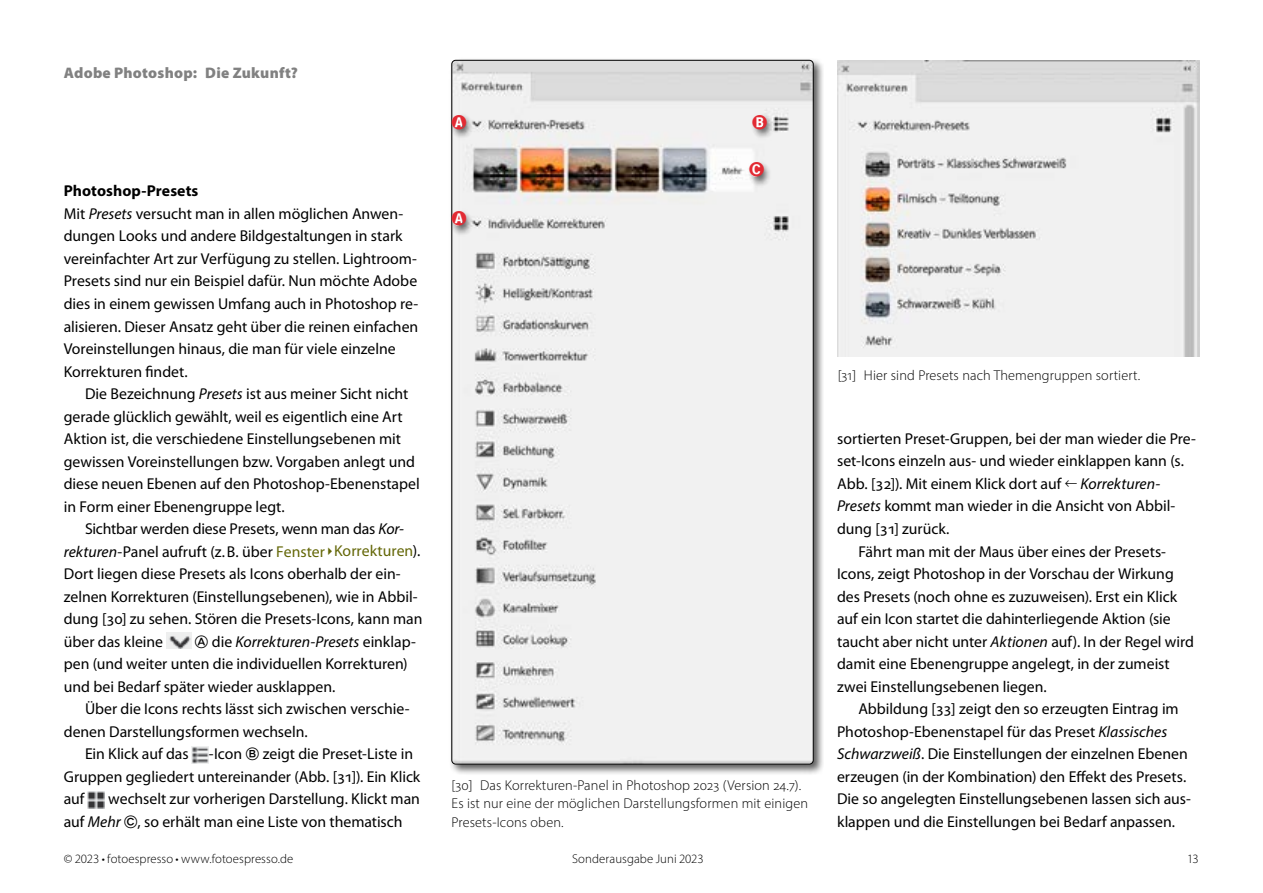
<style>
.page{position:relative;width:1263px;height:893px;background:#fff}
.page>*{position:absolute;margin:0;border:0;box-sizing:border-box;transform-origin:0 0}
.t1{font:16.5px "My Alpha";color:#e22a33}
.t2{font:15.75px/22.5px "Myriad Pro";color:#000}
.t3{font:900 15.3px "Myriad Pro";letter-spacing:.015em;color:#818181}
.t4{font:300 14.25px/18.8px "Myriad Pro";letter-spacing:.01em;color:#000}
.t5{font:300 12.75px "Myriad Pro";letter-spacing:.01em;color:#000}
.s1{font-weight:700}
.s2{font-style:italic}
.s3{color:#636606}
.s4{font-family:"My Sym 2";font-size:12px;color:#636606}
.s5{font-family:"My Alpha";font-size:14.85px}
.s6{font-family:"My Sym 2";font-size:12.75px}
</style>
<div class="page">
<img style="left:167px;top:632px;width:24px;height:17px">
<img style="left:192px;top:746px;width:17px;height:17px">
<img style="left:88px;top:791px;width:17px;height:17px">
<div style="left:448px;top:57px;width:375px;height:719px;background:#000;opacity:.65"></div>
<img style="left:452px;top:60px;width:361px;height:704px">
<div style="left:449px;top:112px;width:25px;height:28px;background:#000;opacity:.65"></div>
<div style="left:452px;top:115px;width:11px;height:14px;background:#fff;border-radius:50%"></div>
<div style="left:750px;top:112px;width:25px;height:28px;background:#000;opacity:.65"></div>
<div style="left:753px;top:115px;width:11px;height:14px;background:#fff;border-radius:50%"></div>
<div style="left:747px;top:160px;width:25px;height:28px;background:#000;opacity:.65"></div>
<div style="left:750px;top:163px;width:11px;height:14px;background:#fff;border-radius:50%"></div>
<div style="left:449px;top:209px;width:25px;height:28px;background:#000;opacity:.65"></div>
<div style="left:452px;top:212px;width:11px;height:14px;background:#fff;border-radius:50%"></div>
<img style="left:838px;top:61px;width:361px;height:296px">
<p class="t3" style="left:64px;top:62px;width:236px">Adobe Photoshop: Die Zukunft?</p>
<p class="t2" style="left:64px;top:180px;width:356px"><span class="s1">Photoshop-Presets<br></span>Mit <span class="s2">Presets</span> versucht man in allen möglichen Anwen&shy;dungen Looks und andere Bildgestaltungen in stark vereinfachter Art zur Verfügung zu stellen. Lightroom-Presets sind nur ein Beispiel dafür. Nun möchte Adobe dies in einem gewissen Umfang auch in Photoshop re&shy;alisieren. Dieser Ansatz geht über die reinen einfachen Voreinstellungen hinaus, die man für viele einzelne Korrekturen findet.</p>
<p class="t2" style="left:64px;top:383px;width:358px;text-indent:21px">Die Bezeichnung <span class="s2">Presets</span> ist aus meiner Sicht nicht gerade glücklich gewählt, weil es eigentlich eine Art Aktion ist, die verschiedene Einstellungsebenen mit gewissen Voreinstellungen bzw. Vorgaben anlegt und diese neuen Ebenen auf den Photoshop-Ebenenstapel in Form einer Ebenengruppe legt.</p>
<p class="t2" style="left:64px;top:518px;width:360px;text-indent:21px">Sichtbar werden diese Presets, wenn man das <span class="s2">Kor&shy;rekturen</span>-Panel aufruft (z.B. über <span class="s3">Fenster</span><span class="s4">r</span><span class="s3">Korrekturen</span>).<br>Dort liegen diese Presets als Icons oberhalb der ein&shy;zelnen Korrekturen (Einstellungsebenen), wie in Abbil&shy;dung [30] zu sehen. Stören die Presets-Icons, kann man über das kleine</p>
<p class="t2" style="left:64px;top:630px;width:354px;text-indent:131px"><span class="s5">A</span> die <span class="s2">Korrekturen-Presets</span> einklap&shy;pen (und weiter unten die individuellen Korrekturen) und bei Bedarf später wieder ausklappen.</p>
<p class="t2" style="left:85px;top:698px;width:326px">Über die Icons rechts lässt sich zwischen verschie-</p>
<p class="t2" style="left:64px;top:720px;width:245px">denen Darstellungsformen wechseln.</p>
<p class="t2" style="left:85px;top:743px;width:105px">Ein Klick auf das</p>
<p class="t2" style="left:64px;top:743px;width:358px;text-indent:145px">-Icon <span class="s5">B</span> zeigt die Preset-Liste in<br>Gruppen gegliedert untereinander (Abb. [31]). Ein Klick auf</p>
<p class="t2" style="left:64px;top:788px;width:358px;text-indent:44px">wechselt zur vorherigen Darstellung. Klickt man auf <span class="s2">Mehr</span> <span class="s5">C</span>, so erhält man eine Liste von thematisch</p>
<p class="t1" style="left:451px;top:113px;width:18px">A</p>
<p class="t1" style="left:752px;top:113px;width:18px">B</p>
<p class="t1" style="left:748px;top:160px;width:18px">C</p>
<p class="t1" style="left:451px;top:209px;width:18px">A</p>
<p class="t4" style="left:452px;top:775px;width:358px">[30] Das Korrekturen-Panel in Photoshop 2023 (Version 24.7).<br>Es ist nur eine der möglichen Darstellungsformen mit einigen<br>Presets-Icons oben.</p>
<p class="t4" style="left:838px;top:365px;width:304px">[31] Hier sind Presets nach Themengruppen sortiert.</p>
<p class="t2" style="left:837px;top:428px;width:360px">sortierten Preset-Gruppen, bei der man wieder die Pre-</p>
<p class="t2" style="left:837px;top:450px;width:348px">set-Icons einzeln aus- und wieder einklappen kann (s.</p>
<p class="t2" style="left:837px;top:473px;width:322px">Abb. [32]). Mit einem Klick dort auf <span class="s6">n</span> <span class="s2">Korrekturen--</span></p>
<p class="t2" style="left:837px;top:495px;width:339px"><span class="s2">Presets</span> kommt man wieder in die Ansicht von Abbil-</p>
<p class="t2" style="left:837px;top:518px;width:114px">dung [31] zurück.</p>
<p class="t2" style="left:858px;top:540px;width:309px">Fährt man mit der Maus über eines der Presets-</p>
<p class="t2" style="left:837px;top:563px;width:338px">Icons, zeigt Photoshop in der Vorschau der Wirkung</p>
<p class="t2" style="left:837px;top:585px;width:341px">des Presets (noch ohne es zuzuweisen). Erst ein Klick</p>
<p class="t2" style="left:837px;top:608px;width:335px">auf ein Icon startet die dahinterliegende Aktion (sie</p>
<p class="t2" style="left:837px;top:630px;width:359px">taucht aber nicht unter <span class="s2">Aktionen</span> auf). In der Regel wird</p>
<p class="t2" style="left:837px;top:653px;width:334px">damit eine Ebenengruppe angelegt, in der zumeist</p>
<p class="t2" style="left:837px;top:675px;width:211px">zwei Einstellungsebenen liegen.</p>
<p class="t2" style="left:858px;top:698px;width:322px">Abbildung [33] zeigt den so erzeugten Eintrag im</p>
<p class="t2" style="left:837px;top:720px;width:332px">Photoshop-Ebenenstapel für das Preset <span class="s2">Klassisches</span></p>
<p class="t2" style="left:837px;top:743px;width:352px"><span class="s2">Schwarzweiß</span>. Die Einstellungen der einzelnen Ebenen</p>
<p class="t2" style="left:837px;top:765px;width:351px">erzeugen (in der Kombination) den Effekt des Presets.</p>
<p class="t2" style="left:837px;top:788px;width:355px">Die so angelegten Einstellungsebenen lassen sich aus-</p>
<p class="t2" style="left:837px;top:810px;width:339px">klappen und die Einstellungen bei Bedarf anpassen.</p>
<p class="t5" style="left:64px;top:851px;width:231px">© 2023 • fotoespresso • www.fotoespresso.de</p>
<p class="t5" style="left:572px;top:851px;width:133px">Sonderausgabe Juni 2023</p>
<p class="t5" style="left:1187px;top:851px;width:13px">13</p>
</div>
